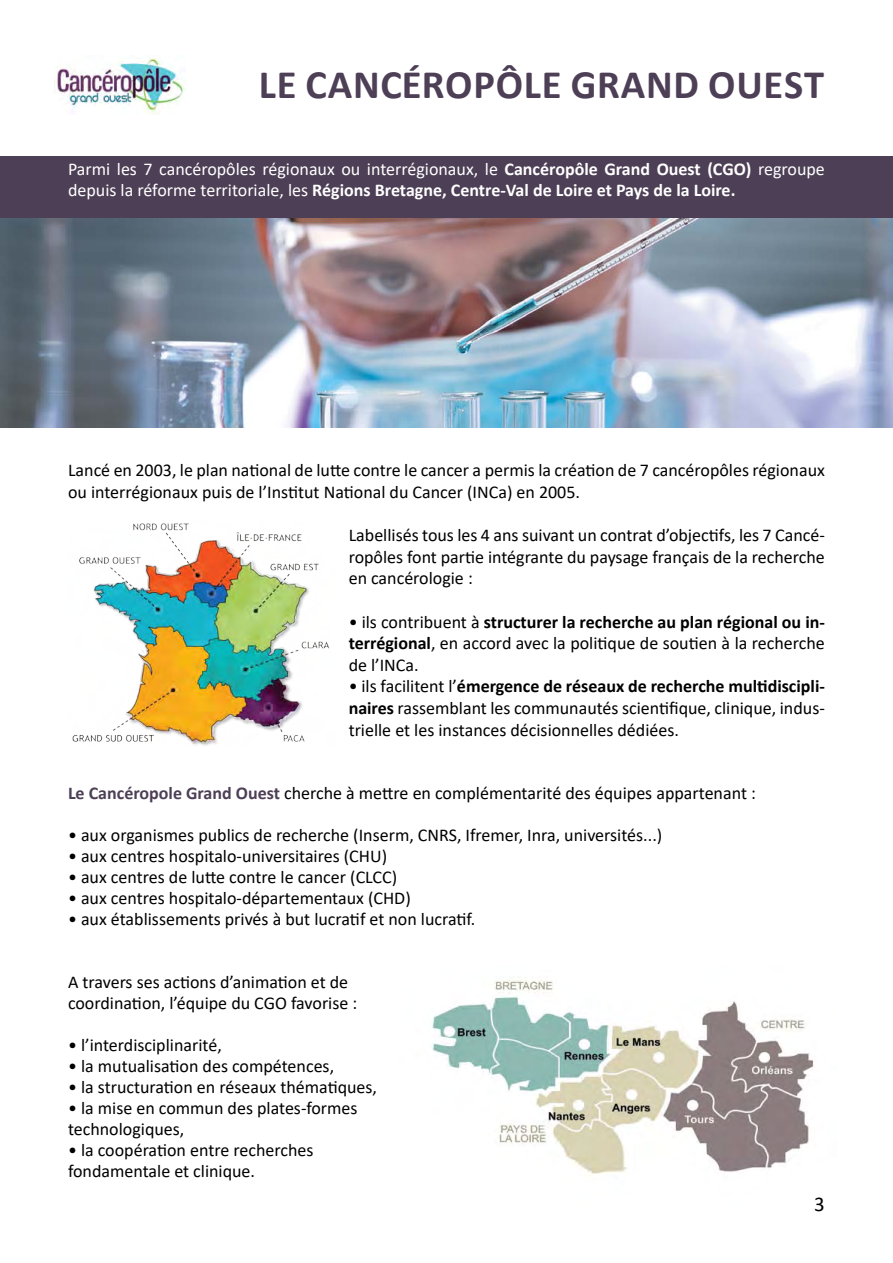
<style>
.page{position:relative;width:893px;height:1263px;background:#fff}
.page>*{position:absolute;margin:0;border:0;box-sizing:border-box;transform-origin:0 0}
.t1{font:700 40.5px "Calibri";letter-spacing:.02em;color:#4d3f55}
.t2{font:21px "Calibri";color:#000}
.t3{font:18px/21.6px "Calibri";color:#000}
.t4{font:18px/21px "Calibri";color:#fff}
.s1{font-weight:700}
.s2{font-weight:700;color:#4d3f55}
</style>
<div class="page">
<div style="left:0;top:156px;width:893px;height:76px;background:#4d3f55"></div>
<img style="left:432px;top:979px;width:382px;height:195px">
<img style="left:54px;top:55px;width:132px;height:59px">
<img style="left:1px;top:219px;width:892px;height:208px">
<img style="left:72px;top:523px;width:258px;height:223px">
<h1 class="t1" style="left:259px;top:55px;width:567px">LE CANCÉROPÔLE GRAND OUEST</h1>
<p class="t4" style="left:68px;top:158px;width:758px">Parmi les 7 cancéropôles régionaux ou interrégionaux, le <span class="s1">Cancéropôle Grand Ouest (CGO)</span> regroupe depuis la réforme territoriale, les <span class="s1">Régions Bretagne, Centre-Val de Loire et Pays de la Loire.</span></p>
<p class="t3" style="left:68px;top:459px;width:758px">Lancé en 2003, le plan national de lutte contre le cancer a permis la création de 7 cancéropôles régionaux ou interrégionaux puis de l’Institut National du Cancer (INCa) en 2005.</p>
<p class="t3" style="left:349px;top:524px;width:478px;text-align:justify">Labellisés tous les 4 ans suivant un contrat d’objectifs, les 7 Cancé&shy;ropôles font partie intégrante du paysage français de la recherche en cancérologie :</p>
<p class="t3" style="left:349px;top:610px;width:478px;text-align:justify">• ils contribuent à <span class="s1">structurer la recherche au plan régional ou in&shy;terrégional</span>, en accord avec la politique de soutien à la recherche de l’INCa.</p>
<p class="t3" style="left:349px;top:675px;width:478px;text-align:justify">• ils facilitent l’<span class="s1">émergence de réseaux de recherche multidiscipli&shy;naires</span> rassemblant les communautés scientifique, clinique, indus&shy;trielle et les instances décisionnelles dédiées.</p>
<p class="t3" style="left:68px;top:782px;width:689px"><span class="s2">Le Cancéropole Grand Ouest</span> cherche à mettre en complémentarité des équipes appartenant :</p>
<p class="t3" style="left:68px;top:824px;width:596px">• aux organismes publics de recherche (Inserm, CNRS, Ifremer, Inra, universités...)</p>
<p class="t3" style="left:68px;top:845px;width:321px">• aux centres hospitalo-universitaires (CHU)</p>
<p class="t3" style="left:68px;top:866px;width:331px">• aux centres de lutte contre le cancer (CLCC)</p>
<p class="t3" style="left:68px;top:887px;width:344px">• aux centres hospitalo-départementaux (CHD)</p>
<p class="t3" style="left:68px;top:908px;width:409px">• aux établissements privés à but lucratif et non lucratif.</p>
<p class="t3" style="left:68px;top:971px;width:291px;line-height:21px">A travers ses actions d’animation et de coordination, l’équipe du CGO favorise :</p>
<p class="t3" style="left:68px;top:1034px;width:155px">• l’interdisciplinarité,</p>
<p class="t3" style="left:68px;top:1055px;width:268px">• la mutualisation des compétences,</p>
<p class="t3" style="left:68px;top:1076px;width:311px">• la structuration en réseaux thématiques,</p>
<p class="t3" style="left:68px;top:1097px;width:291px;line-height:21px">• la mise en commun des plates-formes technologiques,</p>
<p class="t3" style="left:68px;top:1139px;width:247px;line-height:21px">• la coopération entre recherches fondamentale et clinique.</p>
<p class="t2" style="left:814px;top:1189px;width:12px">3</p>
</div>
